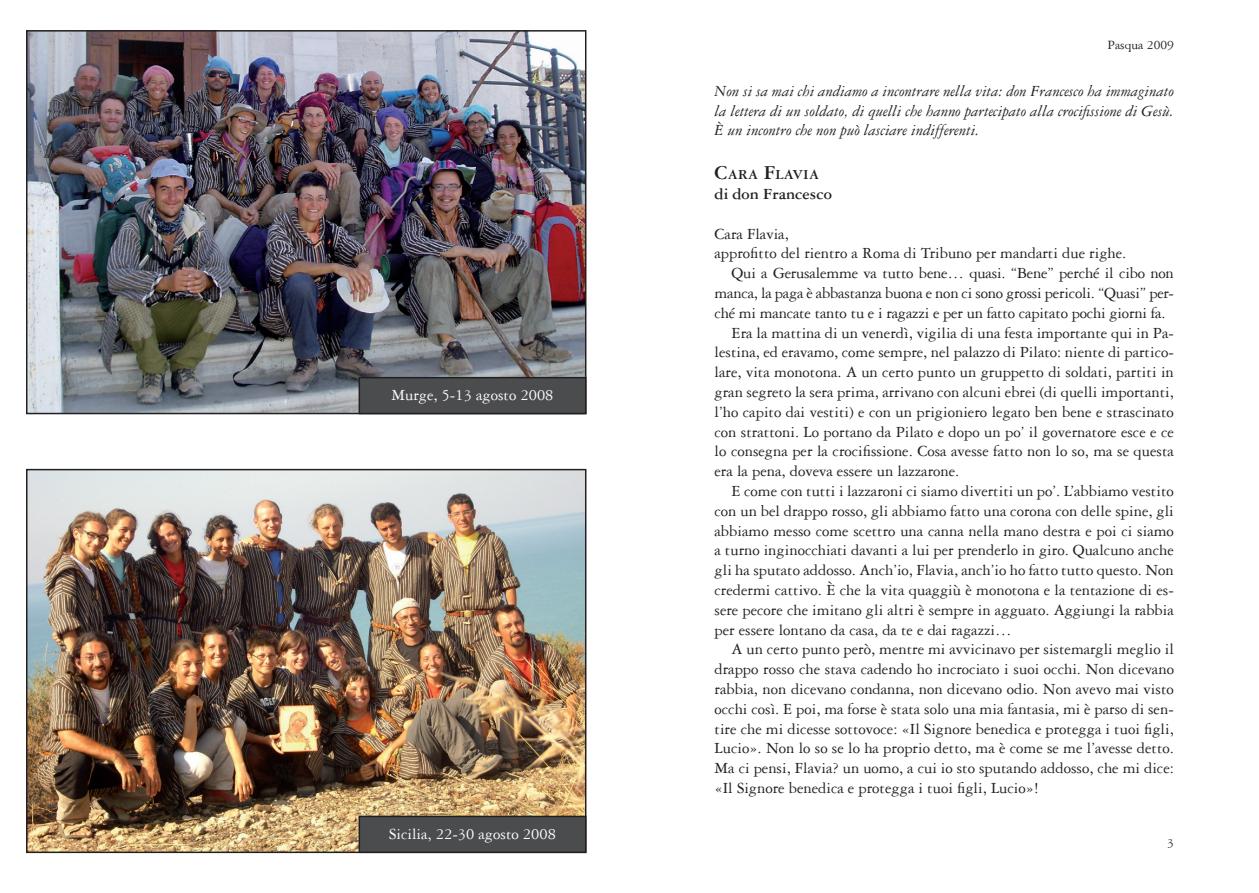
<style>
.page{position:relative;width:1259px;height:893px;background:#fff}
.page>*{position:absolute;margin:0;border:0;box-sizing:border-box;transform-origin:0 0}
.t1{font:16.5px "Garamond Three LT";color:#231f20}
.t2{font:italic 16.5px/19.8px "Garamond Three LT";color:#231f20;text-align:justify}
.t3{font:16.5px "Garamond Three LT";color:#fff}
.t4{font:700 16.5px "Garamond Three LT";color:#231f20}
.t5{font:700 14.7px "Garamond Three LT";color:#231f20}
.t6{font:13.5px "Garamond Three LT";color:#231f20}
.s1{font-size:21px}
</style>
<div class="page">
<img style="left:29px;top:33px;width:554px;height:378px">
<div style="left:26px;top:30px;width:560px;height:384px;border:2px solid #231f20"></div>
<img style="left:29px;top:472px;width:554px;height:378px">
<div style="left:26px;top:469px;width:560px;height:384px;border:2px solid #231f20"></div>
<div style="left:359px;top:378px;width:227px;height:36px;background:#4b4c4d"></div>
<div style="left:358px;top:377px;width:228px;height:37px;border:2px solid #231f20"></div>
<div style="left:359px;top:816px;width:227px;height:36px;background:#4b4c4d"></div>
<div style="left:358px;top:816px;width:228px;height:37px;border:2px solid #231f20"></div>
<p class="t3" style="left:391px;top:386px;width:163px">Murge, 5-13 agosto 2008</p>
<p class="t3" style="left:389px;top:825px;width:168px">Sicilia, 22-30 agosto 2008</p>
<p class="t6" style="left:1107px;top:38px;width:68px">Pasqua 2009</p>
<p class="t2" style="left:714px;top:81px;width:461px">Non si sa mai chi andiamo a incontrare nella vita: don Francesco ha immaginato la lettera di un soldato, di quelli che hanno partecipato alla crocifissione di Gesù.<br>È un incontro che non può lasciare indifferenti.</p>
<p class="t5" style="left:714px;top:167px;width:106px"><span class="s1">C</span>ARA <span class="s1">F</span>LAVIA</p>
<p class="t4" style="left:714px;top:185px;width:119px">di don Francesco</p>
<p class="t1" style="left:714px;top:225px;width:76px">Cara Flavia,</p>
<p class="t1" style="left:714px;top:244px;width:413px">approfitto del rientro a Roma di Tribuno per mandarti due righe.</p>
<p class="t1" style="left:731px;top:264px;width:444px">Qui a Gerusalemme va tutto bene… quasi. “Bene” perché il cibo non</p>
<p class="t1" style="left:714px;top:284px;width:461px">manca, la paga è abbastanza buona e non ci sono grossi pericoli. “Quasi” per-</p>
<p class="t1" style="left:714px;top:304px;width:452px">ché mi mancate tanto tu e i ragazzi e per un fatto capitato pochi giorni fa.</p>
<p class="t1" style="left:731px;top:324px;width:444px">Era la mattina di un venerdì, vigilia di una festa importante qui in Pa-</p>
<p class="t1" style="left:714px;top:343px;width:461px">lestina, ed eravamo, come sempre, nel palazzo di Pilato: niente di partico-</p>
<p class="t1" style="left:714px;top:363px;width:461px">lare, vita monotona. A un certo punto un gruppetto di soldati, partiti in</p>
<p class="t1" style="left:714px;top:383px;width:461px">gran segreto la sera prima, arrivano con alcuni ebrei (di quelli importanti,</p>
<p class="t1" style="left:714px;top:403px;width:461px">l’ho capito dai vestiti) e con un prigioniero legato ben bene e strascinato</p>
<p class="t1" style="left:714px;top:423px;width:461px">con strattoni. Lo portano da Pilato e dopo un po’ il governatore esce e ce</p>
<p class="t1" style="left:714px;top:442px;width:461px">lo consegna per la crocifissione. Cosa avesse fatto non lo so, ma se questa</p>
<p class="t1" style="left:714px;top:462px;width:246px">era la pena, doveva essere un lazzarone.</p>
<p class="t1" style="left:731px;top:482px;width:444px">E come con tutti i lazzaroni ci siamo divertiti un po’. L’abbiamo vestito</p>
<p class="t1" style="left:714px;top:502px;width:461px">con un bel drappo rosso, gli abbiamo fatto una corona con delle spine, gli</p>
<p class="t1" style="left:714px;top:522px;width:461px">abbiamo messo come scettro una canna nella mano destra e poi ci siamo</p>
<p class="t1" style="left:714px;top:541px;width:461px">a turno inginocchiati davanti a lui per prenderlo in giro. Qualcuno anche</p>
<p class="t1" style="left:714px;top:561px;width:461px">gli ha sputato addosso. Anch’io, Flavia, anch’io ho fatto tutto questo. Non</p>
<p class="t1" style="left:714px;top:581px;width:461px">credermi cattivo. È che la vita quaggiù è monotona e la tentazione di es-</p>
<p class="t1" style="left:714px;top:601px;width:461px">sere pecore che imitano gli altri è sempre in agguato. Aggiungi la rabbia</p>
<p class="t1" style="left:714px;top:621px;width:298px">per essere lontano da casa, da te e dai ragazzi…</p>
<p class="t1" style="left:731px;top:640px;width:444px">A un certo punto però, mentre mi avvicinavo per sistemargli meglio il</p>
<p class="t1" style="left:714px;top:660px;width:461px">drappo rosso che stava cadendo ho incrociato i suoi occhi. Non dicevano</p>
<p class="t1" style="left:714px;top:680px;width:461px">rabbia, non dicevano condanna, non dicevano odio. Non avevo mai visto</p>
<p class="t1" style="left:714px;top:700px;width:461px">occhi così. E poi, ma forse è stata solo una mia fantasia, mi è parso di sen-</p>
<p class="t1" style="left:714px;top:720px;width:461px">tire che mi dicesse sottovoce: «Il Signore benedica e protegga i tuoi figli,</p>
<p class="t1" style="left:714px;top:739px;width:461px">Lucio». Non lo so se lo ha proprio detto, ma è come se me l’avesse detto.</p>
<p class="t1" style="left:714px;top:759px;width:461px">Ma ci pensi, Flavia? un uomo, a cui io sto sputando addosso, che mi dice:</p>
<p class="t1" style="left:714px;top:779px;width:326px">«Il Signore benedica e protegga i tuoi figli, Lucio»!</p>
<p class="t6" style="left:1167px;top:836px;width:8px">3</p>
</div>
